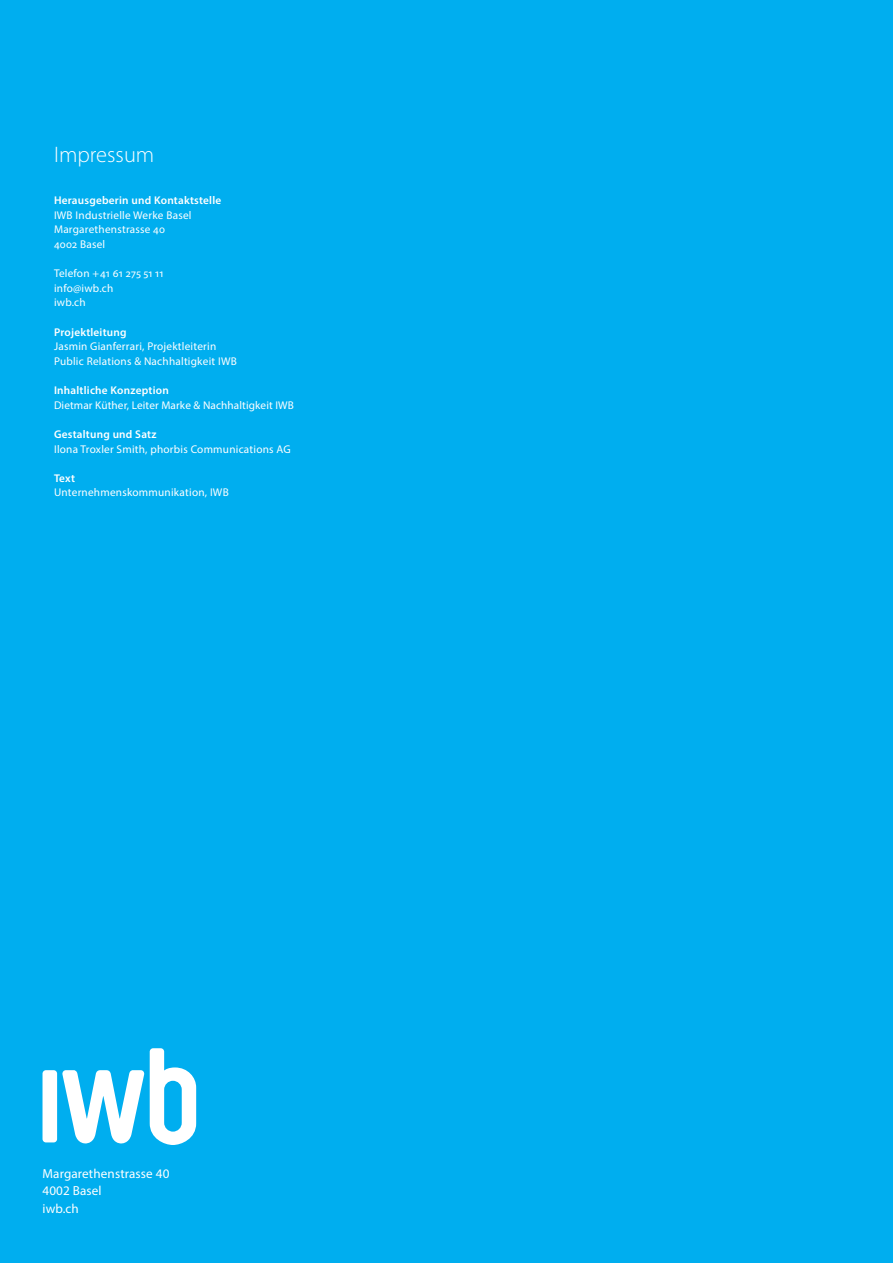
<style>
.page{position:relative;width:893px;height:1263px;background:#00aeef}
.page>*{position:absolute;margin:0;border:0;box-sizing:border-box;transform-origin:0 0}
.t1{font:300 22.5px "Myriad Pro";color:#fff}
.t2{font:13.2px/17.7px "Myriad Pro";letter-spacing:.01em;color:#fff}
.t3{font:11.25px/14.7px "Myriad Pro";letter-spacing:.02em;color:#fff}
.t4{font:600 11.25px "Myriad Pro";letter-spacing:.02em;color:#fff}
</style>
<div class="page">
<div style="left:43px;top:1070px;width:14px;height:72px;background:#fff;border-radius:3px"></div>
<svg style="left:150px;top:1048px;width:46px;height:97px"></svg>
<svg style="left:62px;top:1070px;width:82px;height:74px"></svg>
<h1 class="t1" style="left:54px;top:141px;width:102px">Impressum</h1>
<p class="t4" style="left:54px;top:193px;width:169px">Herausgeberin und Kontaktstelle</p>
<p class="t3" style="left:54px;top:207px;width:139px">IWB Industrielle Werke Basel<br>Margarethenstrasse 40<br>4002 Basel</p>
<p class="t3" style="left:54px;top:266px;width:111px">Telefon +41 61 275 51 11 info@iwb.ch<br>iwb.ch</p>
<p class="t4" style="left:54px;top:325px;width:74px">Projektleitung</p>
<p class="t3" style="left:54px;top:339px;width:184px">Jasmin Gianferrari, Projektleiterin<br>Public Relations &amp; Nachhaltigkeit IWB</p>
<p class="t4" style="left:54px;top:383px;width:116px">Inhaltliche Konzeption</p>
<p class="t3" style="left:54px;top:397px;width:241px">Dietmar Küther, Leiter Marke &amp; Nachhaltigkeit IWB</p>
<p class="t4" style="left:54px;top:427px;width:104px">Gestaltung und Satz</p>
<p class="t3" style="left:54px;top:441px;width:238px">Ilona Troxler Smith, phorbis Communications AG</p>
<p class="t4" style="left:54px;top:471px;width:23px">Text</p>
<p class="t3" style="left:54px;top:485px;width:176px">Unternehmenskommunikation, IWB</p>
<p class="t2" style="left:43px;top:1164px;width:128px">Margarethenstrasse 40<br>4002 Basel<br>iwb.ch</p>
</div>
